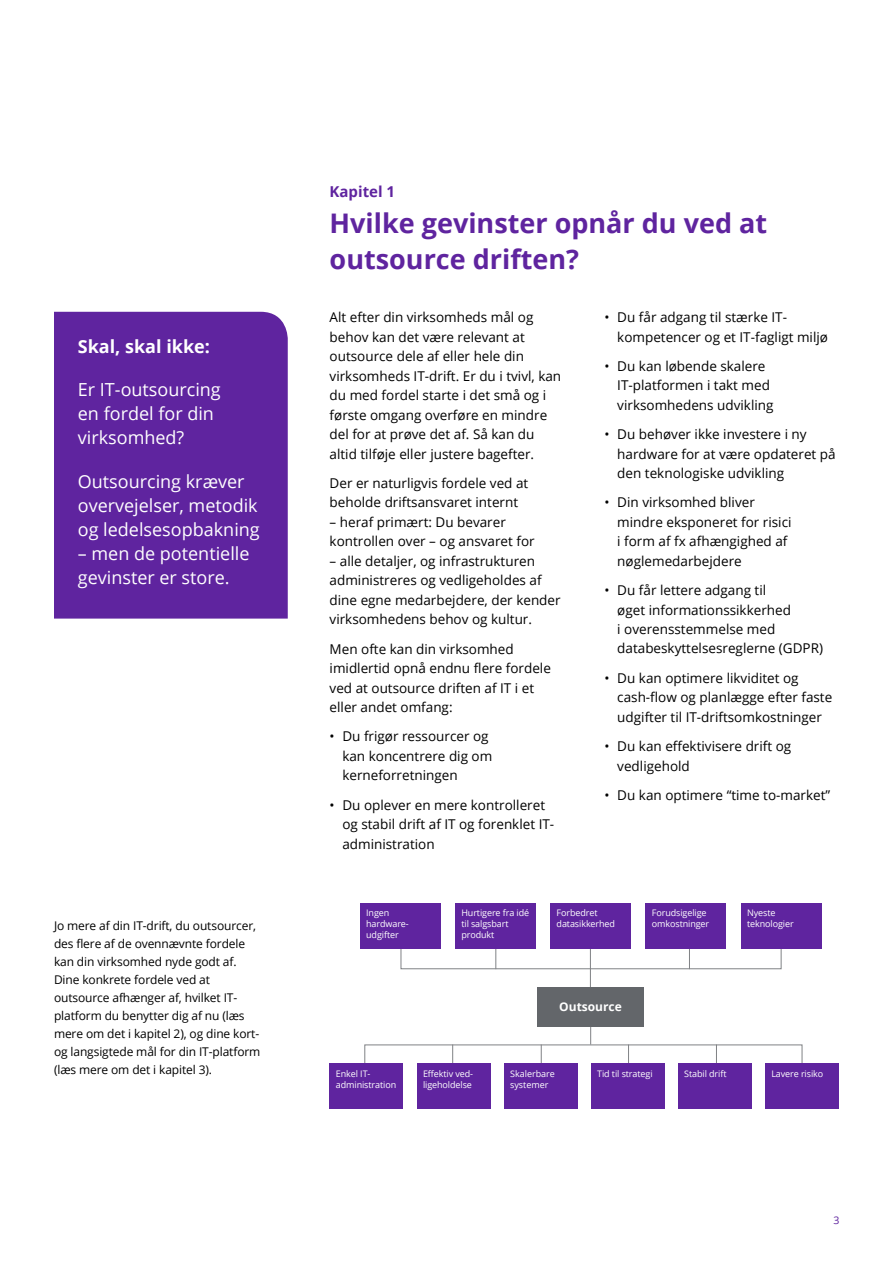
<style>
.page{position:relative;width:893px;height:1263px;background:#fff}
.page>*{position:absolute;margin:0;border:0;box-sizing:border-box;transform-origin:0 0}
.t1{font:700 27px/36px "Open Sans";color:#5f249f}
.t2{font:18px/24px "Open Sans";color:#fff}
.t3{font:700 18px "Open Sans";color:#fff}
.t4{font:700 15px "Open Sans";color:#5f249f}
.t5{font:13.5px/19.5px "Open Sans";color:#000}
.t6{font:12px/18px "Open Sans";letter-spacing:-.01em;color:#000}
.t7{font:700 12px "Open Sans";color:#fff}
.t8{font:10.5px "Open Sans";color:#5f249f}
.t9{font:9px/10.8px "Open Sans";letter-spacing:-.01em;color:#fff}
</style>
<div class="page">
<div style="left:54px;top:312px;width:234px;height:307px;background:#5f249f"></div>
<div style="left:401px;top:928px;width:380px;height:41px;border:1px solid #808285"></div>
<div style="left:364px;top:1044px;width:438px;height:29px;border:1px solid #808285"></div>
<svg style="left:495px;top:948px;width:1px;height:21px"></svg>
<svg style="left:452px;top:1044px;width:1px;height:19px"></svg>
<hr style="left:590px;top:932px;width:1px;height:57px;background:#808285">
<hr style="left:590px;top:1014px;width:1px;height:30px;background:#808285">
<svg style="left:541px;top:1044px;width:1px;height:19px"></svg>
<hr style="left:689px;top:929px;width:1px;height:40px;background:#808285">
<svg style="left:628px;top:1044px;width:1px;height:19px"></svg>
<svg style="left:716px;top:1044px;width:1px;height:19px"></svg>
<div style="left:537px;top:987px;width:107px;height:40px;background:#63666a"></div>
<div style="left:360px;top:903px;width:81px;height:46px;background:#5f249f"></div>
<div style="left:741px;top:903px;width:80px;height:46px;background:#5f249f"></div>
<div style="left:645px;top:903px;width:81px;height:46px;background:#5f249f"></div>
<div style="left:550px;top:903px;width:81px;height:46px;background:#5f249f"></div>
<div style="left:455px;top:903px;width:81px;height:45px;background:#5f249f"></div>
<div style="left:329px;top:1063px;width:74px;height:46px;background:#5f249f"></div>
<div style="left:678px;top:1063px;width:74px;height:46px;background:#5f249f"></div>
<div style="left:591px;top:1063px;width:74px;height:46px;background:#5f249f"></div>
<div style="left:504px;top:1063px;width:74px;height:46px;background:#5f249f"></div>
<div style="left:417px;top:1063px;width:74px;height:46px;background:#5f249f"></div>
<div style="left:765px;top:1063px;width:74px;height:46px;background:#5f249f"></div>
<h2 class="t3" style="left:78px;top:333px;width:134px">Skal, skal ikke:</h2>
<h2 class="t2" style="left:78px;top:377px;width:144px">Er IT-outsourcing en fordel for din virksomhed?</h2>
<h2 class="t2" style="left:78px;top:469px;width:183px">Outsourcing kræver overvejelser, metodik og ledelsesopbakning</h2>
<h2 class="t2" style="left:78px;top:541px;width:173px">– men de potentielle gevinster er store.</h2>
<p class="t6" style="left:54px;top:916px;width:208px">Jo mere af din IT-drift, du outsourcer, des flere af de ovennævnte fordele kan din virksomhed nyde godt af.<br>Dine konkrete fordele ved at outsource afhænger af, hvilket IT&shy;platform du benytter dig af nu (læs mere om det i kapitel 2), og dine kort&shy;og langsigtede mål for din IT-platform (læs mere om det i kapitel 3).</p>
<p class="t4" style="left:330px;top:181px;width:67px">Kapitel 1</p>
<h1 class="t1" style="left:330px;top:204px;width:439px">Hvilke gevinster opnår du ved at outsource driften?</h1>
<p class="t5" style="left:330px;top:307px;width:233px">Alt efter din virksomheds mål og behov kan det være relevant at outsource dele af eller hele din virksomheds IT-drift. Er du i tvivl, kan du med fordel starte i det små og i første omgang overføre en mindre del for at prøve det af. Så kan du altid tilføje eller justere bagefter.</p>
<p class="t5" style="left:330px;top:473px;width:200px">Der er naturligvis fordele ved at beholde driftsansvaret internt</p>
<p class="t5" style="left:330px;top:512px;width:207px">– heraf primært: Du bevarer kontrollen over – og ansvaret for</p>
<p class="t5" style="left:330px;top:551px;width:233px">– alle detaljer, og infrastrukturen administreres og vedligeholdes af dine egne medarbejdere, der kender virksomhedens behov og kultur.</p>
<p class="t5" style="left:330px;top:639px;width:223px">Men ofte kan din virksomhed imidlertid opnå endnu flere fordele ved at outsource driften af IT i et eller andet omfang:</p>
<p class="t5" style="left:342px;top:726px;width:151px;text-indent:-13px">• Du frigør ressourcer og kan koncentrere dig om kerneforretningen</p>
<p class="t5" style="left:342px;top:794px;width:213px;text-indent:-13px">• Du oplever en mere kontrolleret og stabil drift af IT og forenklet IT&shy;administration</p>
<p class="t5" style="left:617px;top:307px;width:212px;text-indent:-13px">• Du får adgang til stærke IT&shy;kompetencer og et IT-fagligt miljø</p>
<p class="t5" style="left:617px;top:356px;width:158px;text-indent:-13px">• Du kan løbende skalere<br>IT-platformen i takt med virksomhedens udvikling</p>
<p class="t5" style="left:617px;top:424px;width:220px;text-indent:-13px">• Du behøver ikke investere i ny hardware for at være opdateret på den teknologiske udvikling</p>
<p class="t5" style="left:617px;top:492px;width:176px;text-indent:-13px">• Din virksomhed bliver mindre eksponeret for risici i form af fx afhængighed af nøglemedarbejdere</p>
<p class="t5" style="left:617px;top:580px;width:207px;text-indent:-13px">• Du får lettere adgang til<br>øget informationssikkerhed<br>i overensstemmelse med databeskyttelsesreglerne (GDPR)</p>
<p class="t5" style="left:617px;top:668px;width:216px;text-indent:-13px">• Du kan optimere likviditet og cash-flow og planlægge efter faste udgifter til IT-driftsomkostninger</p>
<p class="t5" style="left:617px;top:736px;width:175px;text-indent:-13px">• Du kan effektivisere drift og vedligehold</p>
<p class="t5" style="left:605px;top:785px;width:227px">• Du kan optimere “time to-market”</p>
<p class="t9" style="left:461px;top:907px;width:69px">Hurtigere fra idé til salgsbart produkt</p>
<p class="t9" style="left:557px;top:907px;width:60px">Forbedret datasikkerhed</p>
<p class="t9" style="left:652px;top:907px;width:59px">Forudsigelige omkostninger</p>
<p class="t9" style="left:366px;top:907px;width:44px">Ingen hardware&shy;udgifter</p>
<p class="t9" style="left:747px;top:907px;width:48px">Nyeste teknologier</p>
<p class="t7" style="left:559px;top:998px;width:64px">Outsource</p>
<p class="t9" style="left:336px;top:1068px;width:62px">Enkel IT&shy;administration</p>
<p class="t9" style="left:510px;top:1068px;width:46px">Skalerbare</p>
<p class="t9" style="left:597px;top:1068px;width:57px">Tid til strategi</p>
<p class="t9" style="left:684px;top:1068px;width:44px">Stabil drift</p>
<p class="t9" style="left:423px;top:1068px;width:52px">Effektiv ved&shy;ligeholdelse</p>
<p class="t9" style="left:771px;top:1068px;width:53px">Lavere risiko</p>
<p class="t9" style="left:510px;top:1079px;width:40px">systemer</p>
<p class="t8" style="left:833px;top:1213px;width:8px">3</p>
</div>
